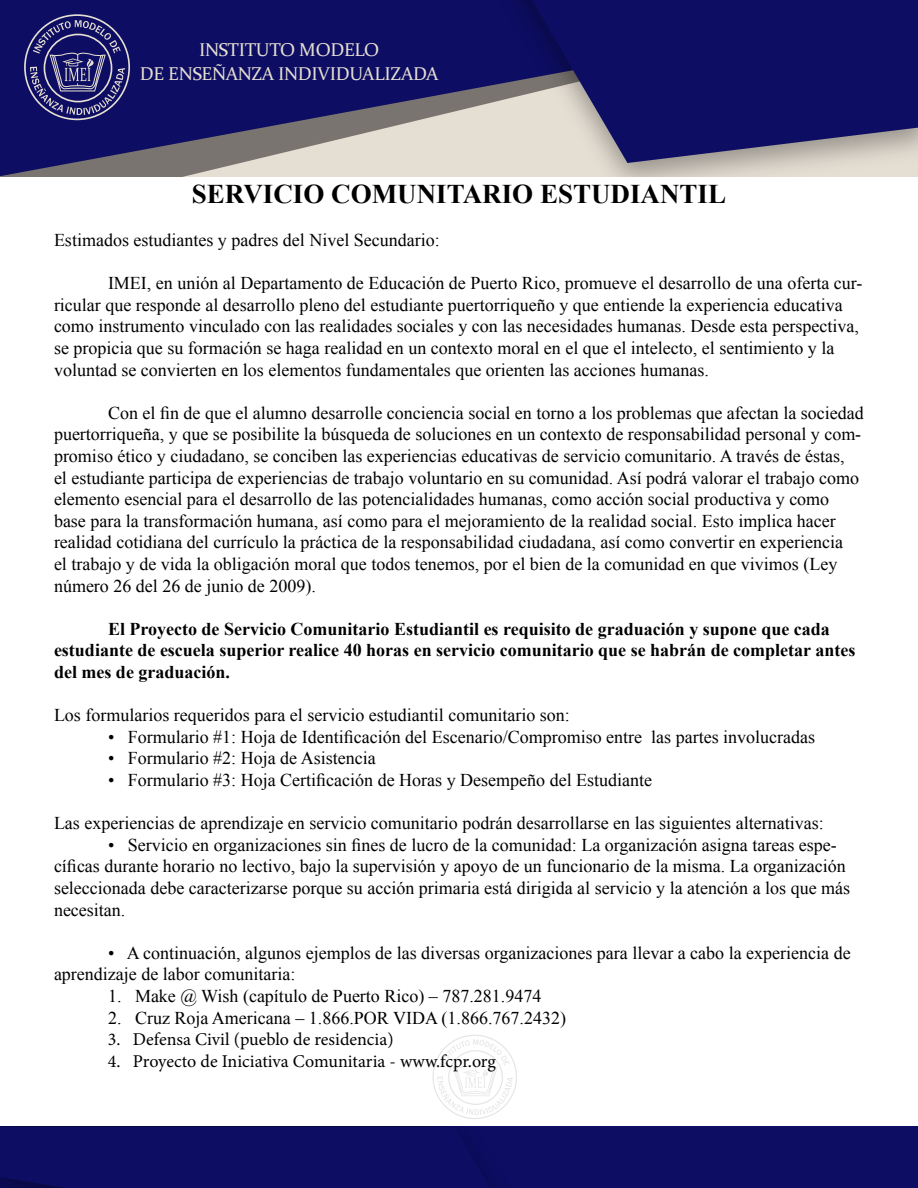
<style>
.page{position:relative;width:918px;height:1188px;background:#fff}
.page>*{position:absolute;margin:0;border:0;box-sizing:border-box;transform-origin:0 0}
.t1{font:700 27px "Times New Roman";color:#000}
.t2{font:18.6px/23.2px "Constantia";letter-spacing:-.015em;color:#e5ded3;text-align:center}
.t3{font:18px/21.6px "Times New Roman";color:#000}
.t4{font:700 18px/21.6px "Times New Roman";color:#000}
.t5{font:18px "Minion Pro";color:#000}
</style>
<div class="page">
<svg style="left:0;top:6px;width:182px;height:171px;background:#1e1d64"></svg>
<svg style="left:182px;top:0;width:170px;height:177px;background:#383671"></svg>
<img style="left:352px;top:0;width:566px;height:177px">
<svg style="left:532px;top:0;width:386px;height:163px;background:#2e2d72"></svg>
<svg style="left:24px;top:14px;width:106px;height:106px;background:#363578"></svg>
<div style="left:0;top:1127px;width:918px;height:61px;background:#0d0d63"></div>
<svg style="left:0;top:1127px;width:490px;height:61px"></svg>
<svg style="left:433px;top:1035px;width:84px;height:84px"></svg>
<p class="t2" style="left:140px;top:38px;width:301px">INSTITUTO MODELO<br>DE ENSEÑANZA INDIVIDUALIZADA</p>
<h1 class="t1" style="left:192px;top:175px;width:536px">SERVICIO COMUNITARIO ESTUDIANTIL</h1>
<p class="t3" style="left:54px;top:229px;width:387px">Estimados estudiantes y padres del Nivel Secundario:</p>
<p class="t3" style="left:54px;top:272px;width:810px;text-indent:54px">IMEI, en unión al Departamento de Educación de Puerto Rico, promueve el desarrollo de una oferta cur&shy;ricular que responde al desarrollo pleno del estudiante puertorriqueño y que entiende la experiencia educativa como instrumento vinculado con las realidades sociales y con las necesidades humanas. Desde esta perspectiva, se propicia que su formación se haga realidad en un contexto moral en el que el intelecto, el sentimiento y la voluntad se convierten en los elementos fundamentales que orienten las acciones humanas.</p>
<p class="t3" style="left:54px;top:402px;width:811px;text-indent:54px">Con el fin de que el alumno desarrolle conciencia social en torno a los problemas que afectan la sociedad puertorriqueña, y que se posibilite la búsqueda de soluciones en un contexto de responsabilidad personal y com&shy;promiso ético y ciudadano, se conciben las experiencias educativas de servicio comunitario. A través de éstas,<br>el estudiante participa de experiencias de trabajo voluntario en su comunidad. Así podrá valorar el trabajo como elemento esencial para el desarrollo de las potencialidades humanas, como acción social productiva y como base para la transformación humana, así como para el mejoramiento de la realidad social. Esto implica hacer realidad cotidiana del currículo la práctica de la responsabilidad ciudadana, así como convertir en experiencia<br>el trabajo y de vida la obligación moral que todos tenemos, por el bien de la comunidad en que vivimos (Ley número 26 del 26 de junio de 2009).</p>
<p class="t4" style="left:54px;top:618px;width:803px;text-indent:54px">El Proyecto de Servicio Comunitario Estudiantil es requisito de graduación y supone que cada estudiante de escuela superior realice 40 horas en servicio comunitario que se habrán de completar antes del mes de graduación.</p>
<p class="t3" style="left:54px;top:704px;width:517px">Los formularios requeridos para el servicio estudiantil comunitario son:</p>
<p class="t3" style="left:108px;top:726px;width:709px">• Formulario #1: Hoja de Identificación del Escenario/Compromiso entre las partes involucradas</p>
<p class="t3" style="left:108px;top:747px;width:269px">• Formulario #2: Hoja de Asistencia</p>
<p class="t3" style="left:108px;top:769px;width:546px">• Formulario #3: Hoja Certificación de Horas y Desempeño del Estudiante</p>
<p class="t3" style="left:54px;top:812px;width:771px">Las experiencias de aprendizaje en servicio comunitario podrán desarrollarse en las siguientes alternativas:</p>
<p class="t3" style="left:54px;top:834px;width:798px;text-indent:54px">• Servicio en organizaciones sin fines de lucro de la comunidad: La organización asigna tareas espe&shy;cíficas durante horario no lectivo, bajo la supervisión y apoyo de un funcionario de la misma. La organización seleccionada debe caracterizarse porque su acción primaria está dirigida al servicio y la atención a los que más necesitan.</p>
<p class="t3" style="left:54px;top:942px;width:798px;text-indent:54px">• A continuación, algunos ejemplos de las diversas organizaciones para llevar a cabo la experiencia de aprendizaje de labor comunitaria:</p>
<p class="t3" style="left:108px;top:985px;width:435px">1. Make @ Wish (capítulo de Puerto Rico) – 787.281.9474</p>
<p class="t3" style="left:108px;top:1006px;width:460px">2. Cruz Roja Americana – 1.866.POR VIDA (1.866.767.2432)</p>
<p class="t5" style="left:108px;top:1027px;width:287px">3. Defensa Civil (pueblo de residencia)</p>
<p class="t5" style="left:108px;top:1049px;width:389px">4. Proyecto de Iniciativa Comunitaria - www.fcpr.org</p>
</div>
